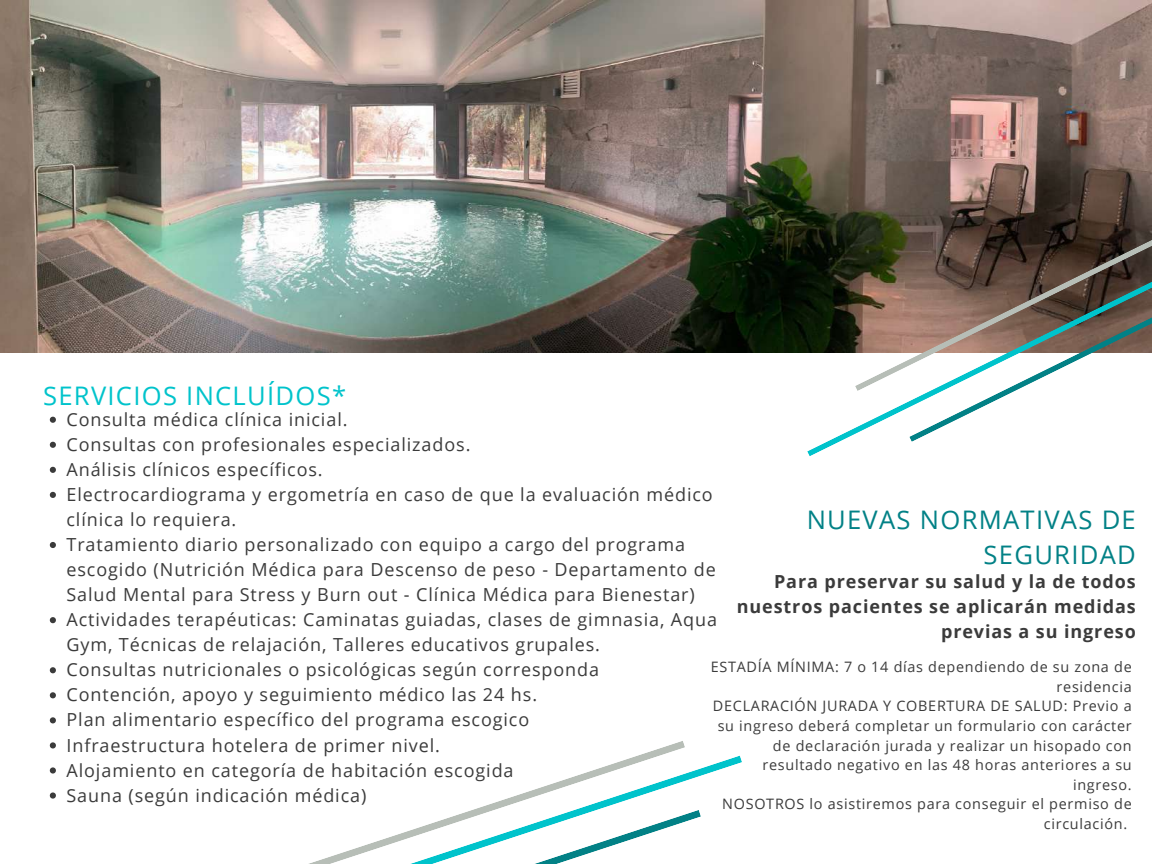
<style>
.page{position:relative;width:1152px;height:864px;background:#fff}
.page>*{position:absolute;margin:0;border:0;box-sizing:border-box;transform-origin:0 0}
.t1{font:25.65px/35.4px "Open Sans";letter-spacing:.05em;color:#028186;text-align:right}
.t2{font:25.65px "Open Sans";letter-spacing:.05em;color:#00c3cb}
.t3{font:18px/25px "Open Sans";letter-spacing:.05em;color:#3b3b3b}
.t4{font:700 18px/25px "Open Sans";letter-spacing:.05em;color:#3b3b3b;text-align:right}
.t5{font:14.4px "Open Sans";letter-spacing:.05em;color:#3b3b3b}
</style>
<div class="page">
<svg style="left:685px;top:756px;width:57px;height:25px"></svg>
<svg style="left:685px;top:810px;width:16px;height:12px"></svg>
<svg style="left:309px;top:741px;width:376px;height:123px"></svg>
<svg style="left:50px;top:417px;width:6px;height:6px"></svg>
<svg style="left:50px;top:442px;width:6px;height:6px"></svg>
<svg style="left:50px;top:467px;width:6px;height:6px"></svg>
<svg style="left:50px;top:492px;width:6px;height:6px"></svg>
<svg style="left:50px;top:542px;width:6px;height:6px"></svg>
<svg style="left:50px;top:617px;width:6px;height:6px"></svg>
<svg style="left:50px;top:667px;width:6px;height:6px"></svg>
<svg style="left:50px;top:692px;width:6px;height:6px"></svg>
<svg style="left:50px;top:717px;width:6px;height:6px"></svg>
<svg style="left:50px;top:742px;width:6px;height:6px"></svg>
<svg style="left:50px;top:767px;width:6px;height:7px"></svg>
<svg style="left:50px;top:792px;width:6px;height:7px"></svg>
<img style="left:0;top:0;width:1152px;height:352px">
<svg style="left:807px;top:242px;width:102px;height:214px"></svg>
<svg style="left:909px;top:391px;width:106px;height:51px"></svg>
<svg style="left:855px;top:176px;width:297px;height:215px"></svg>
<h1 class="t2" style="left:43px;top:378px;width:305px">SERVICIOS INCLUÍDOS*</h1>
<p class="t3" style="left:66px;top:406px;width:652px">Consulta médica clínica inicial.<br>Consultas con profesionales especializados.<br>Análisis clínicos específicos.<br>Electrocardiograma y ergometría en caso de que la evaluación médico clínica lo requiera.<br>Tratamiento diario personalizado con equipo a cargo del programa escogido (Nutrición Médica para Descenso de peso - Departamento de Salud Mental para Stress y Burn out - Clínica Médica para Bienestar)<br>Actividades terapéuticas: Caminatas guiadas, clases de gimnasia, Aqua Gym, Técnicas de relajación, Talleres educativos grupales.<br>Consultas nutricionales o psicológicas según corresponda<br>Contención, apoyo y seguimiento médico las 24 hs.<br>Plan alimentario específico del programa escogico<br>Infraestructura hotelera de primer nivel.<br>Alojamiento en categoría de habitación escogida<br>Sauna (según indicación médica)</p>
<h1 class="t1" style="left:807px;top:501px;width:331px">NUEVAS NORMATIVAS DE<br>SEGURIDAD</h1>
<p class="t4" style="left:737px;top:568px;width:401px">Para preservar su salud y la de todos nuestros pacientes se aplicarán medidas previas a su ingreso</p>
<p class="t5" style="left:711px;top:657px;width:423px">ESTADÍA MÍNIMA: 7 o 14 días dependiendo de su zona de</p>
<p class="t5" style="left:1057px;top:677px;width:77px">residencia</p>
<p class="t5" style="left:713px;top:696px;width:420px">DECLARACIÓN JURADA Y COBERTURA DE SALUD: Previo a</p>
<p class="t5" style="left:718px;top:716px;width:416px">su ingreso deberá completar un formulario con carácter</p>
<p class="t5" style="left:773px;top:735px;width:360px">de declaración jurada y realizar un hisopado con</p>
<p class="t5" style="left:762px;top:755px;width:371px">resultado negativo en las 48 horas anteriores a su</p>
<p class="t5" style="left:1073px;top:774px;width:60px">ingreso.</p>
<p class="t5" style="left:722px;top:794px;width:411px">NOSOTROS lo asistiremos para conseguir el permiso de</p>
<p class="t5" style="left:1044px;top:813px;width:85px">circulación.</p>
</div>
